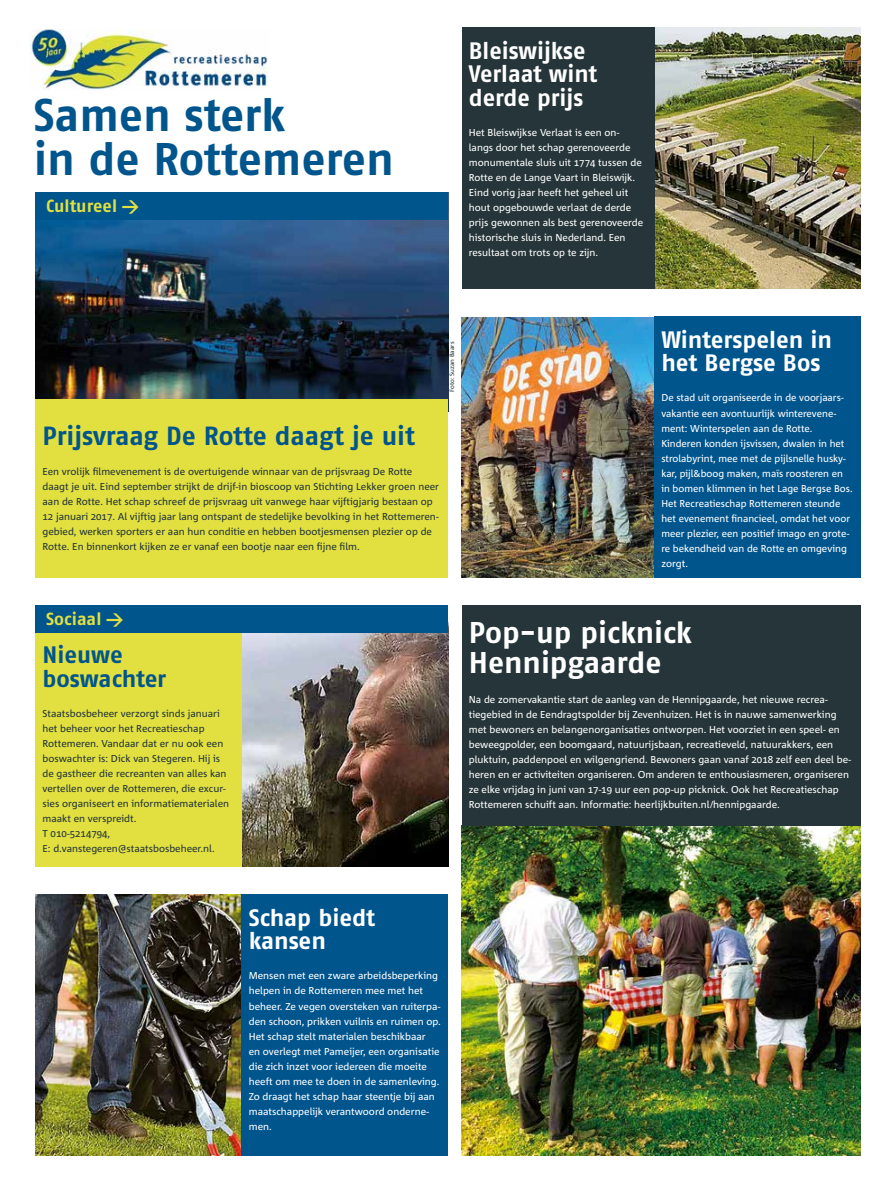
<style>
.page{position:relative;width:886px;height:1188px;background:#fff}
.page>*{position:absolute;margin:0;border:0;box-sizing:border-box;transform-origin:0 0}
.t1{font:45.75px/43.8px "Fago No Bold Lf";color:#00558d}
.t2{font:30px/30px "Fago No Bold Lf";color:#fff}
.t3{font:26.25px "Fago No Bold Lf";letter-spacing:-.005em;color:#00558d}
.t4{font:23.75px/23.8px "Fago No Bold Lf";letter-spacing:-.005em;color:#fff}
.t5{font:23.75px/23.8px "Fago No Bold Lf";letter-spacing:-.005em;color:#00558d}
.t6{font:17.5px "Fago No Bold Lf";letter-spacing:.005em;color:#e1e040}
.t7{font:10px/15px "Agrofont Normaal";color:#fff}
.t8{font:10px/15px "Agrofont Normaal";color:#253539}
.t9{font:6.25px "Agrofont Normaal";color:#253539}
.s1{font-family:"DIN";font-weight:700}
</style>
<div class="page">
<img style="left:35px;top:220px;width:413px;height:179px">
<img style="left:462px;top:825px;width:398px;height:330px">
<img style="left:242px;top:633px;width:206px;height:233px">
<div style="left:462px;top:605px;width:398px;height:220px;background:#253539"></div>
<img style="left:654px;top:27px;width:206px;height:262px">
<img style="left:462px;top:317px;width:192px;height:260px">
<div style="left:462px;top:28px;width:192px;height:261px;background:#253539"></div>
<div style="left:35px;top:399px;width:413px;height:179px;background:#e1e040"></div>
<div style="left:654px;top:316px;width:206px;height:262px;background:#00558d"></div>
<div style="left:35px;top:192px;width:413px;height:28px;background:#00558d"></div>
<img style="left:35px;top:894px;width:207px;height:261px">
<div style="left:35px;top:605px;width:207px;height:261px;background:#e1e040"></div>
<div style="left:242px;top:894px;width:206px;height:261px;background:#00558d"></div>
<div style="left:35px;top:605px;width:413px;height:28px;background:#00558d"></div>
<img style="left:30px;top:29px;width:239px;height:61px">
<h1 class="t1" style="left:34px;top:92px;width:362px">Samen sterk<br>in de Rottemeren</h1>
<h3 class="t6" style="left:46px;top:196px;width:95px">Cultureel <span class="s1">&gt;</span></h3>
<h3 class="t4" style="left:469px;top:38px;width:130px">Bleiswijkse<br>Verlaat wint derde prijs</h3>
<p class="t7" style="left:469px;top:125px;width:176px">Het Bleiswijkse Verlaat is een on&shy;langs door het schap gerenoveerde monumentale sluis uit 1774 tussen de Rotte en de Lange Vaart in Bleiswijk.<br>Eind vorig jaar heeft het geheel uit hout opgebouwde verlaat de derde prijs gewonnen als best gerenoveerde historische sluis in Nederland. Een resultaat om trots op te zijn.</p>
<p class="t9" style="left:449px;top:392px;width:52px;rotate:-90deg">Foto: Suzan Baars</p>
<h3 class="t3" style="left:43px;top:420px;width:374px">Prijsvraag De Rotte daagt je uit</h3>
<p class="t8" style="left:43px;top:464px;width:398px">Een vrolijk filmevenement is de overtuigende winnaar van de prijsvraag De Rotte daagt je uit. Eind september strijkt de drijf-in bioscoop van Stichting Lekker groen neer aan de Rotte. Het schap schreef de prijsvraag uit vanwege haar vijftigjarig bestaan op 12 januari 2017. Al vijftig jaar lang ontspant de stedelijke bevolking in het Rottemeren&shy;gebied, werken sporters er aan hun conditie en hebben bootjesmensen plezier op de Rotte. En binnenkort kijken ze er vanaf een bootje naar een fijne film.</p>
<h3 class="t4" style="left:661px;top:327px;width:172px">Winterspelen in het Bergse Bos</h3>
<p class="t7" style="left:661px;top:390px;width:193px">De stad uit organiseerde in de voorjaars&shy;vakantie een avontuurlijk winterevene&shy;ment: Winterspelen aan de Rotte.<br>Kinderen konden ijsvissen, dwalen in het strolabyrint, mee met de pijlsnelle husky&shy;kar, pijl&amp;boog maken, maïs roosteren en in bomen klimmen in het Lage Bergse Bos.<br>Het Recreatieschap Rottemeren steunde het evenement financieel, omdat het voor meer plezier, een positief imago en grote&shy;re bekendheid van de Rotte en omgeving zorgt.</p>
<h3 class="t6" style="left:46px;top:608px;width:79px">Sociaal <span class="s1">&gt;</span></h3>
<h3 class="t5" style="left:43px;top:642px;width:125px">Nieuwe boswachter</h3>
<p class="t8" style="left:43px;top:706px;width:188px">Staatsbosbeheer verzorgt sinds januari het beheer voor het Recreatieschap Rottemeren. Vandaar dat er nu ook een boswachter is: Dick van Stegeren. Hij is de gastheer die recreanten van alles kan vertellen over de Rottemeren, die excur&shy;sies organiseert en informatiematerialen maakt en verspreidt.<br>T 010-5214794,<br>E: d.vanstegeren@staatsbosbeheer.nl.</p>
<h2 class="t2" style="left:469px;top:617px;width:225px">Pop-up picknick<br>Hennipgaarde</h2>
<p class="t7" style="left:469px;top:692px;width:384px">Na de zomervakantie start de aanleg van de Hennipgaarde, het nieuwe recrea&shy;tiegebied in de Eendragtspolder bij Zevenhuizen. Het is in nauwe samenwerking met bewoners en belangenorganisaties ontworpen. Het voorziet in een speel- en beweegpolder, een boomgaard, natuurijsbaan, recreatieveld, natuurakkers, een pluktuin, paddenpoel en wilgengriend. Bewoners gaan vanaf 2018 zelf een deel be&shy;heren en er activiteiten organiseren. Om anderen te enthousiasmeren, organiseren ze elke vrijdag in juni van 17-19 uur een pop-up picknick. Ook het Recreatieschap Rottemeren schuift aan. Informatie: heerlijkbuiten.nl/hennipgaarde.</p>
<h3 class="t4" style="left:249px;top:904px;width:128px">Schap biedt kansen</h3>
<p class="t7" style="left:249px;top:968px;width:194px">Mensen met een zware arbeidsbeperking helpen in de Rottemeren mee met het beheer. Ze vegen oversteken van ruiterpa&shy;den schoon, prikken vuilnis en ruimen op.<br>Het schap stelt materialen beschikbaar<br>en overlegt met Pameijer, een organisatie die zich inzet voor iedereen die moeite heeft om mee te doen in de samenleving.<br>Zo draagt het schap haar steentje bij aan maatschappelijk verantwoord onderne&shy;men.</p>
</div>
